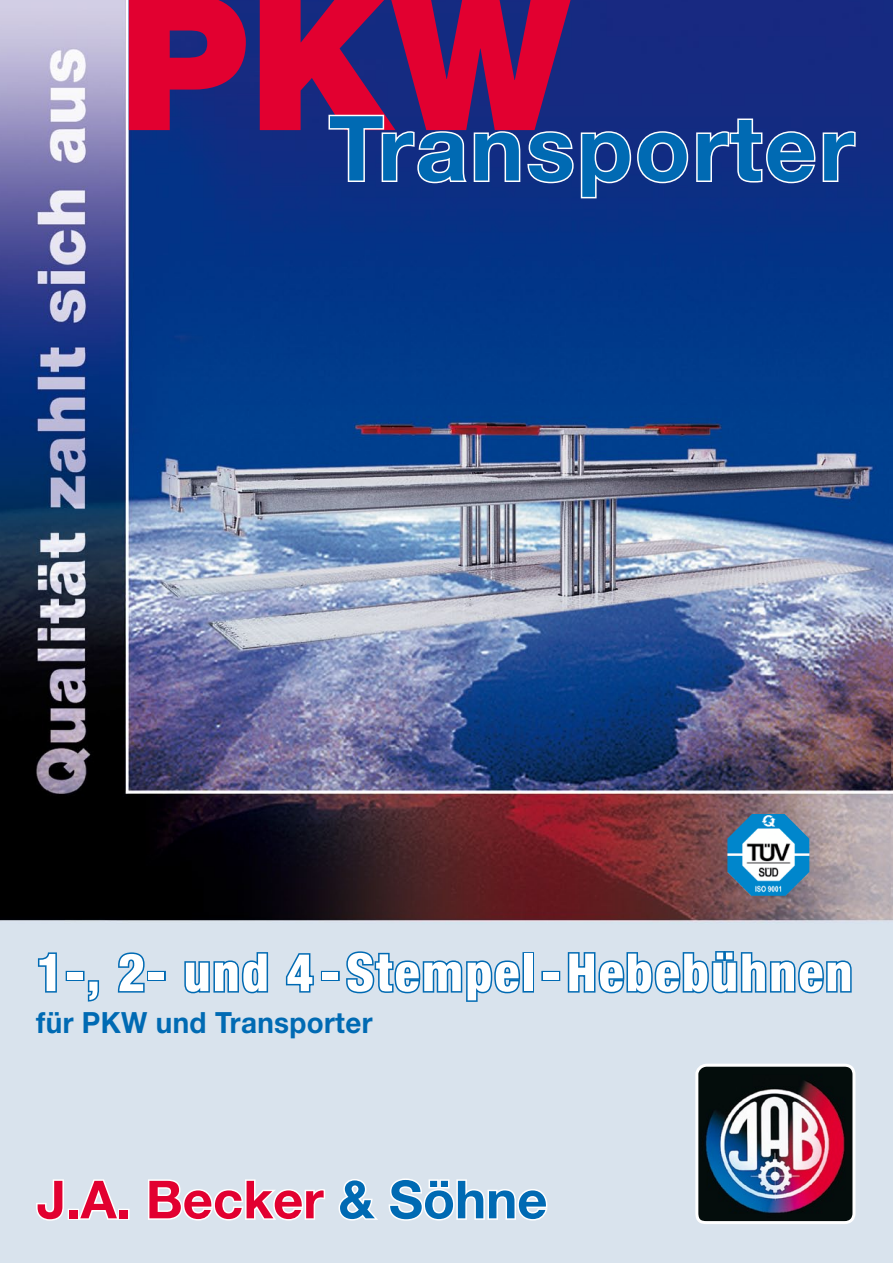
<style>
.page{position:relative;width:893px;height:1263px;background:#fff}
.page>*{position:absolute;margin:0;border:0;box-sizing:border-box;transform-origin:0 0}
.t1{font:700 90px "Helvetica Neue LT Std";letter-spacing:.03em;color:#006ab3}
.t2{font:800 condensed 52.5px "Helvetica Neue LT Std";letter-spacing:.035em;color:#fff}
.t3{font:700 52.5px "Helvetica Neue LT Std";color:#e20030}
.t4{font:700 29.25px "Helvetica Neue LT Std";letter-spacing:.015em;color:#006ab3;scale:.95 1}
.s1{color:#006ab3}
</style>
<div class="page">
<img style="left:0;top:0;width:893px;height:1263px">
<svg style="left:36px;top:951px;width:22px;height:43px"></svg>
<div style="left:66px;top:971px;width:19px;height:10px;border:3px solid #006ab3"></div>
<svg style="left:86px;top:979px;width:15px;height:24px"></svg>
<svg style="left:116px;top:951px;width:30px;height:43px"></svg>
<div style="left:147px;top:971px;width:19px;height:10px;border:3px solid #006ab3"></div>
<svg style="left:183px;top:950px;width:87px;height:45px;background:#8cb8d8"></svg>
<svg style="left:284px;top:952px;width:31px;height:42px"></svg>
<div style="left:321px;top:971px;width:19px;height:10px;border:3px solid #006ab3"></div>
<svg style="left:345px;top:950px;width:177px;height:53px;background:#96bddb"></svg>
<div style="left:522px;top:952px;width:12px;height:40px;border:3px solid #006ab3"></div>
<div style="left:541px;top:971px;width:19px;height:10px;border:3px solid #006ab3"></div>
<svg style="left:566px;top:949px;width:287px;height:46px;background:#89b6d7"></svg>
<svg style="left:35px;top:1178px;width:30px;height:44px"></svg>
<div style="left:68px;top:1209px;width:11px;height:11px;border:3px solid #fff"></div>
<svg style="left:76px;top:1178px;width:45px;height:44px"></svg>
<div style="left:118px;top:1209px;width:12px;height:11px;border:3px solid #fff"></div>
<svg style="left:146px;top:1178px;width:181px;height:44px"></svg>
<svg style="left:337px;top:1177px;width:44px;height:45px"></svg>
<svg style="left:387px;top:1177px;width:163px;height:45px"></svg>
<img style="left:697px;top:1065px;width:157px;height:157px">
<div style="left:695px;top:1064px;width:160px;height:160px;border:3px solid #fff;border-radius:10px"></div>
<img style="left:727px;top:814px;width:82px;height:82px">
<svg style="left:327px;top:113px;width:530px;height:87px;background:#374f96"></svg>
<h1 class="t1" style="left:118px;top:93px;width:737px"><sup>PKW</sup>Transporter</h1>
<p class="t2" style="left:36px;top:940px;width:818px">1-, 2- und 4-Stempel-Hebebühnen</p>
<p class="t4" style="left:36px;top:1004px;width:356px">für PKW und Transporter</p>
<p class="t3" style="left:37px;top:1167px;width:512px">J.A. Becker <span class="s1">&amp; Söhne</span></p>
</div>
